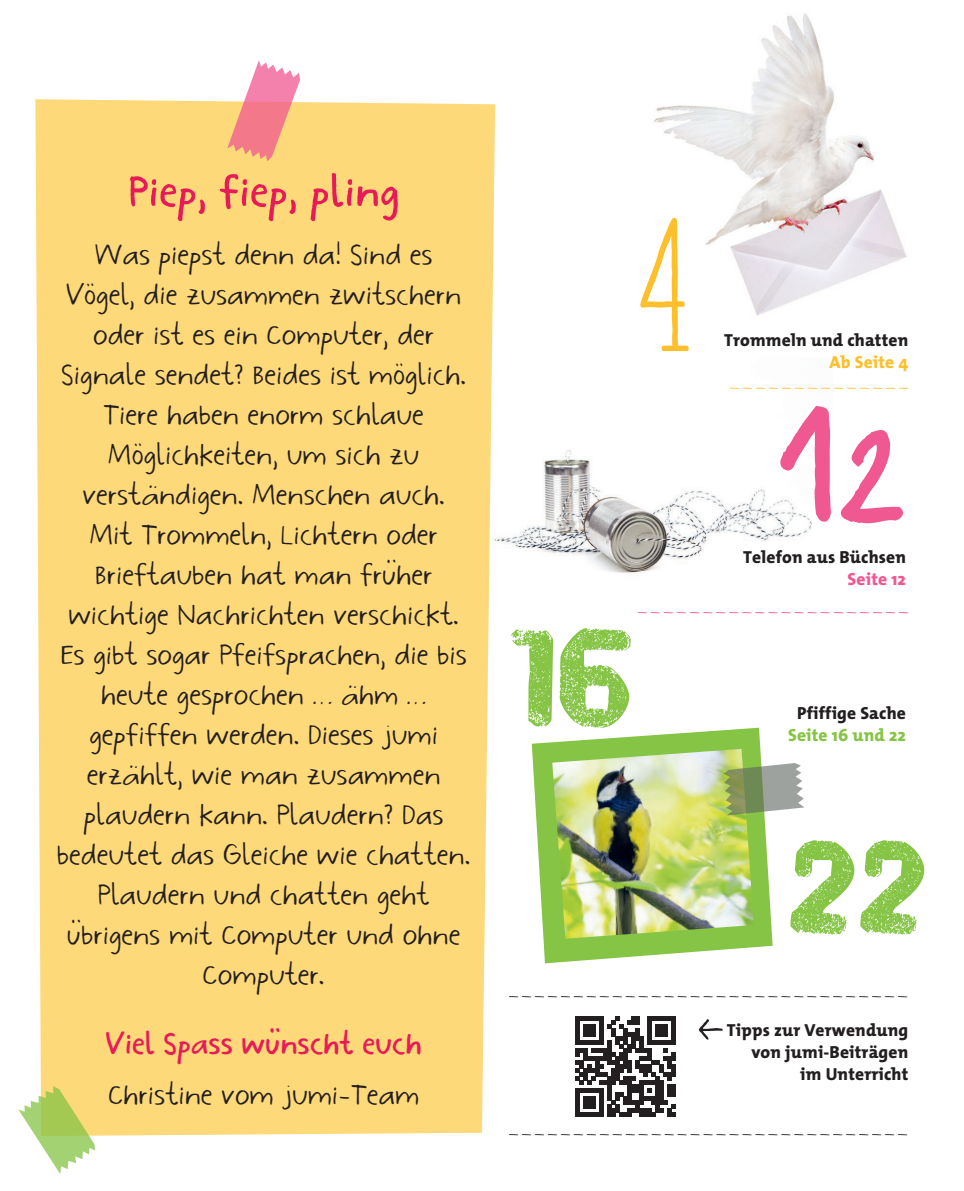
<style>
.page{position:relative;width:964px;height:1191px;background:#fff}
.page>*{position:absolute;margin:0;border:0;box-sizing:border-box;transform-origin:0 0}
.t1{font:700 176.2px "Vera";color:#f05891}
.t2{font:700 176px "The Serif Hand";color:#fdc02c}
.t3{font:148.8px "HVD Poster";color:#85c445}
.t4{font:700 51.4px "Vera";letter-spacing:.005em;color:#e71b58}
.t5{font:36px/40px "Vera";color:#231f20;text-align:center}
.t6{font:700 36px "Vera";color:#e71b58}
.t7{font:800 17.6px/22px "The Mix";letter-spacing:.01em;color:#231f20;text-align:right}
.t8{font:800 17.6px "The Mix";letter-spacing:.01em;color:#85c445}
.t9{font:800 17.6px "The Mix";letter-spacing:.01em;color:#fdc02c}
.t10{font:800 17.6px "The Mix";letter-spacing:.01em;color:#f05891}
</style>
<div class="page">
<img style="left:495px;top:450px;width:317px;height:124px">
<img style="left:654px;top:13px;width:253px;height:303px">
<div style="left:35px;top:99px;width:460px;height:1037px;background:#fed979"></div>
<svg style="left:729px;top:387px;width:179px;height:2px"></svg>
<svg style="left:637px;top:612px;width:271px;height:1px"></svg>
<svg style="left:227px;top:60px;width:73px;height:101px"></svg>
<svg style="left:18px;top:1086px;width:77px;height:88px"></svg>
<svg style="left:881px;top:176px;width:15px;height:20px"></svg>
<svg style="left:699px;top:1019px;width:24px;height:21px"></svg>
<svg style="left:575px;top:1016px;width:100px;height:100px"></svg>
<svg style="left:509px;top:996px;width:398px;height:1px"></svg>
<svg style="left:509px;top:1134px;width:398px;height:1px"></svg>
<svg style="left:532px;top:727px;width:240px;height:236px;fill:#85c445"></svg>
<img style="left:552px;top:749px;width:202px;height:189px">
<svg style="left:723px;top:763px;width:81px;height:52px;background:#9ca986"></svg>
<h3 class="t4" style="left:128px;top:168px;width:273px">Piep, fiep, pling</h3>
<p class="t5" style="left:57px;top:236px;width:415px">Was piepst denn da! Sind es<br>Vögel, die zusammen zwitschern oder ist es ein Computer, der<br>Signale sendet? Beides ist möglich.<br>Tiere haben enorm schlaue<br>Möglichkeiten, um sich zu verständigen. Menschen auch.<br>Mit Trommeln, Lichtern oder<br>Brieftauben hat man früher wichtige Nachrichten verschickt.<br>Es gibt sogar Pfeifsprachen, die bis heute gesprochen … ähm … gepfiffen werden. Dieses jumi erzählt, wie man zusammen plaudern kann. Plaudern? Das bedeutet das Gleiche wie chatten.<br>Plaudern und chatten geht übrigens mit Computer und ohne<br>Computer.</p>
<p class="t6" style="left:106px;top:1026px;width:318px">Viel Spass wünscht euch</p>
<p class="t5" style="left:108px;top:1076px;width:313px">Christine vom jumi-Team</p>
<h2 class="t2" style="left:638px;top:181px;width:53px">4</h2>
<h3 class="t3" style="left:505px;top:609px;width:131px">16</h3>
<p class="t7" style="left:724px;top:329px;width:186px">Trommeln und chatten</p>
<p class="t9" style="left:829px;top:352px;width:80px">Ab Seite 4</p>
<h1 class="t1" style="left:778px;top:390px;width:130px">12</h1>
<p class="t7" style="left:743px;top:546px;width:164px">Telefon aus Büchsen</p>
<p class="t10" style="left:847px;top:568px;width:60px">Seite 12</p>
<p class="t7" style="left:797px;top:702px;width:110px">Pfiffige Sache</p>
<p class="t8" style="left:788px;top:725px;width:119px">Seite 16 und 22</p>
<h3 class="t3" style="left:788px;top:822px;width:146px">22</h3>
<p class="t7" style="left:727px;top:1019px;width:183px">Tipps zur Verwendung von jumi-Beiträgen im Unterricht</p>
</div>
